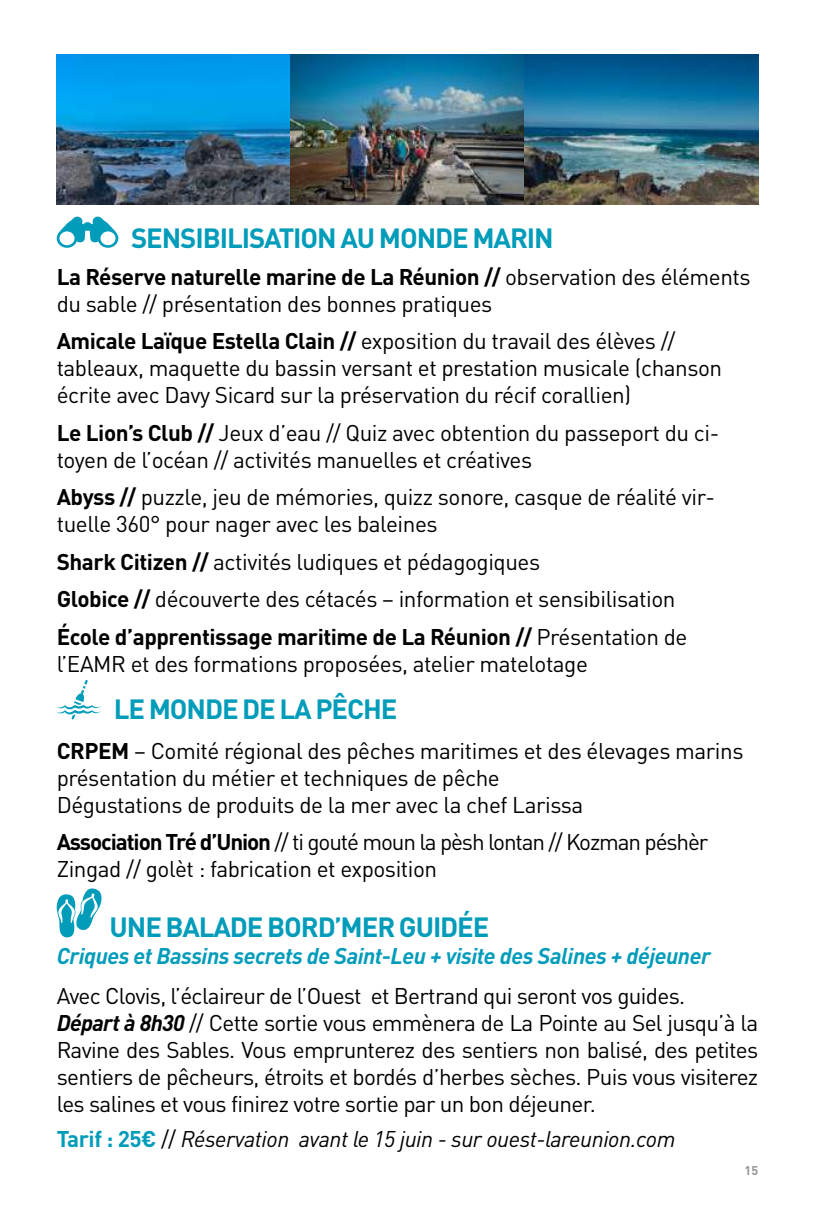
<style>
.page{position:relative;width:815px;height:1205px;background:#fff}
.page>*{position:absolute;margin:0;border:0;box-sizing:border-box;transform-origin:0 0}
.t1{font:700 27.5px "DIN Pro";letter-spacing:-.04em;color:#009cba}
.t2{font:22.5px/27px "DIN Pro";letter-spacing:-.02em;color:#000}
.t3{font:22.5px/27px "DIN Pro";letter-spacing:-.04em;color:#000}
.t4{font:italic 700 22.5px "DIN Pro";letter-spacing:-.02em;color:#009cba}
.t5{font:italic 22.5px "DIN Pro";letter-spacing:-.02em;color:#000}
.t6{font:700 12.5px "DIN Pro";color:#939598}
.s1{font-weight:700}
.s2{font-weight:700;font-style:italic}
.s3{font-weight:700;font-style:normal;color:#009cba}
.s4{font-style:normal}
</style>
<div class="page">
<img style="left:57px;top:54px;width:701px;height:151px">
<svg style="left:57px;top:217px;width:61px;height:31px"></svg>
<svg style="left:57px;top:680px;width:44px;height:39px"></svg>
<svg style="left:57px;top:888px;width:45px;height:49px"></svg>
<p class="t1" style="left:131px;top:215px;width:424px">SENSIBILISATION AU MONDE MARIN</p>
<p class="t2" style="left:57px;top:261px;width:695px"><span class="s1">La Réserve naturelle marine de La Réunion //</span> observation des éléments du sable // présentation des bonnes pratiques</p>
<p class="t2" style="left:57px;top:325px;width:667px"><span class="s1">Amicale Laïque Estella Clain //</span> exposition du travail des élèves // tableaux, maquette du bassin versant et prestation musicale (chanson écrite avec Davy Sicard sur la préservation du récif corallien)</p>
<p class="t2" style="left:57px;top:417px;width:664px"><span class="s1">Le Lion’s Club //</span> Jeux d’eau // Quiz avec obtention du passeport du ci&shy;toyen de l’océan // activités manuelles et créatives</p>
<p class="t2" style="left:57px;top:481px;width:660px"><span class="s1">Abyss //</span> puzzle, jeu de mémories, quizz sonore, casque de réalité vir&shy;tuelle 360° pour nager avec les baleines</p>
<p class="t2" style="left:57px;top:541px;width:632px;line-height:37.5px"><span class="s1">Shark Citizen //</span> activités ludiques et pédagogiques<br><span class="s1">Globice //</span> découverte des cétacés – information et sensibilisation<br><span class="s1">École d’apprentissage maritime de La Réunion //</span> Présentation de</p>
<p class="t2" style="left:57px;top:648px;width:533px">l’EAMR et des formations proposées, atelier matelotage</p>
<p class="t1" style="left:114px;top:686px;width:285px">LE MONDE DE LA PÊCHE</p>
<p class="t2" style="left:57px;top:735px;width:688px"><span class="s1">CRPEM</span> – Comité régional des pêches maritimes et des élevages marins présentation du métier et techniques de pêche<br>Dégustations de produits de la mer avec la chef Larissa</p>
<p class="t3" style="left:57px;top:826px;width:653px"><span class="s1">Association Tré d’Union</span> // ti gouté moun la pèsh lontan // Kozman péshèr<br>Zingad // golèt : fabrication et exposition</p>
<p class="t1" style="left:110px;top:904px;width:381px">UNE BALADE BORD’MER GUIDÉE</p>
<p class="t4" style="left:57px;top:938px;width:656px">Criques et Bassins secrets de Saint-Leu + visite des Salines + déjeuner</p>
<p class="t2" style="left:57px;top:980px;width:703px">Avec Clovis, l’éclaireur de l’Ouest et Bertrand qui seront vos guides.<br><span class="s2">Départ à 8h30</span> // Cette sortie vous emmènera de La Pointe au Sel jusqu’à la Ravine des Sables. Vous emprunterez des sentiers non balisé, des petites sentiers de pêcheurs, étroits et bordés d’herbes sèches. Puis vous visiterez les salines et vous finirez votre sortie par un bon déjeuner.</p>
<p class="t5" style="left:57px;top:1121px;width:620px"><span class="s3">Tarif : 25€</span> <span class="s4">//</span> Réservation avant le 15 juin - sur ouest-lareunion.com</p>
<p class="t6" style="left:744px;top:1160px;width:15px">15</p>
</div>
